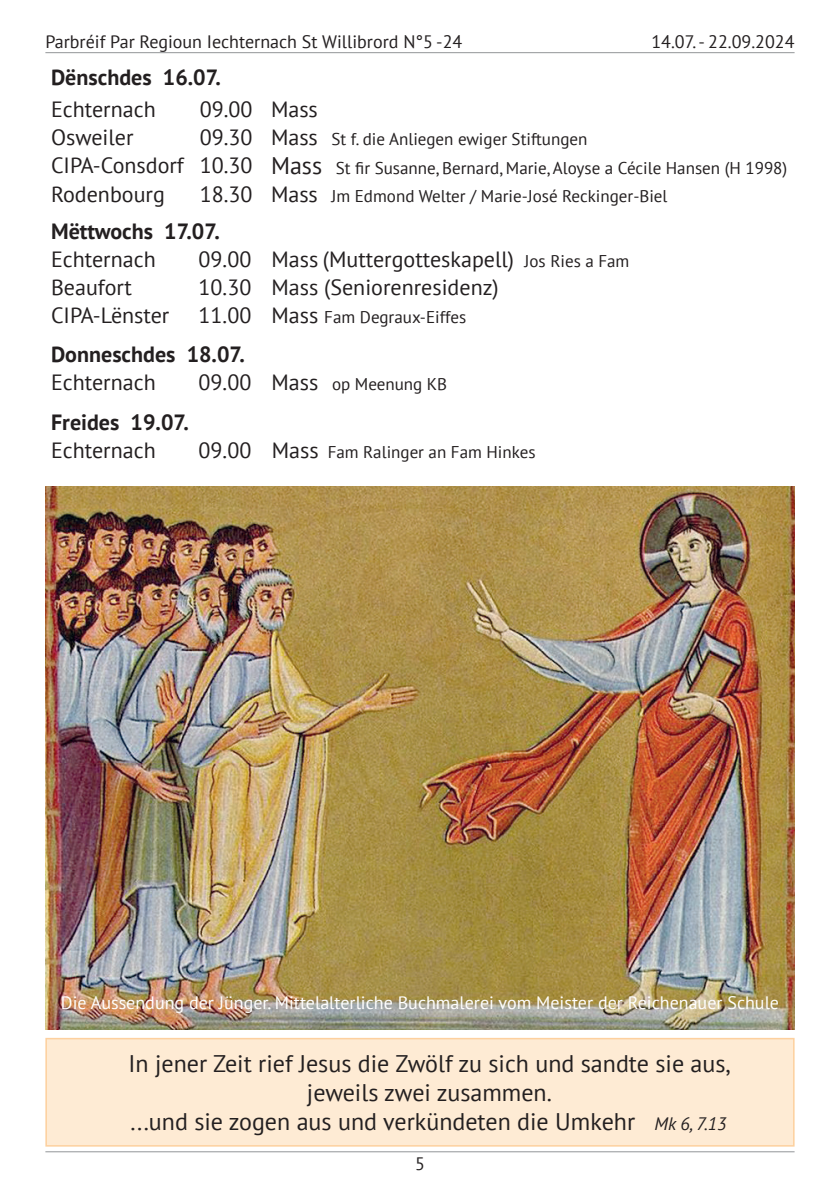
<style>
.page{position:relative;width:840px;height:1191px;background:#fff}
.page>*{position:absolute;margin:0;border:0;box-sizing:border-box;transform-origin:0 0}
.t1{font:24px/28.8px "PT Sans";color:#231f20;text-align:center}
.t2{font:22px "PT Sans";color:#231f20}
.t3{font:700 22px "PT Sans";color:#231f20}
.t4{font:18px "PT Sans";color:#fff}
.t5{font:18px "PT Sans";color:#231f20}
.t6{font:17px/29.4px "PT Sans";color:#231f20}
.s1{font-size:22px}
.s2{font-size:24px}
.s3{font-size:17px}
.s4{font-style:italic;font-size:18px}
</style>
<div class="page">
<hr style="left:45px;top:52px;width:749px;height:1px;background:#939598">
<hr style="left:45px;top:1151px;width:749px;height:1px;background:#939598">
<img style="left:45px;top:486px;width:749px;height:543px">
<div style="left:46px;top:1038px;width:747px;height:107px;background:#feebd4"></div>
<div style="left:45px;top:1037px;width:749px;height:109px;border:2px solid #fdd09e"></div>
<p class="t5" style="left:45px;top:30px;width:418px">Parbréif Par Regioun Iechternach St Willibrord N°5 -24</p>
<p class="t5" style="left:651px;top:30px;width:144px">14.07. - 22.09.2024</p>
<p class="t3" style="left:51px;top:62px;width:171px">Dënschdes 16.07.</p>
<p class="t2" style="left:51px;top:95px;width:106px">Echternach</p>
<p class="t2" style="left:200px;top:95px;width:119px">09.00 Mass</p>
<p class="t2" style="left:51px;top:123px;width:84px">Osweiler</p>
<p class="t6" style="left:51px;top:124px;width:737px;text-indent:149px"><span class="s1">09.30 Mass</span> St f. die Anliegen ewiger Stiftungen<br><span class="s1">CIPA-Consdorf 10.30</span> <span class="s2">Mass</span> St fir Susanne, Bernard, Marie, Aloyse a Cécile Hansen (H 1998)</p>
<p class="t2" style="left:51px;top:180px;width:115px">Rodenbourg</p>
<p class="t6" style="left:200px;top:181px;width:469px"><span class="s1">18.30 Mass</span> Jm Edmond Welter / Marie-José Reckinger-Biel</p>
<p class="t3" style="left:51px;top:217px;width:170px">Mëttwochs 17.07.</p>
<p class="t2" style="left:51px;top:245px;width:106px">Echternach</p>
<p class="t2" style="left:198px;top:245px;width:432px">09.00 Mass (Muttergotteskapell) <span class="s3">Jos Ries a Fam</span></p>
<p class="t2" style="left:51px;top:273px;width:82px">Beaufort</p>
<p class="t2" style="left:198px;top:273px;width:301px">10.30 Mass (Seniorenresidenz)</p>
<p class="t2" style="left:51px;top:301px;width:120px">CIPA-Lënster</p>
<p class="t6" style="left:198px;top:302px;width:269px"><span class="s1">11.00 Mass</span> Fam Degraux-Eiffes</p>
<p class="t3" style="left:51px;top:339px;width:195px">Donneschdes 18.07.</p>
<p class="t2" style="left:51px;top:368px;width:106px">Echternach</p>
<p class="t6" style="left:198px;top:368px;width:250px"><span class="s1">09.00 Mass</span> op Meenung KB</p>
<p class="t3" style="left:51px;top:408px;width:139px">Freides 19.07.</p>
<p class="t2" style="left:51px;top:436px;width:106px">Echternach</p>
<p class="t6" style="left:198px;top:437px;width:338px"><span class="s1">09.00 Mass</span> Fam Ralinger an Fam Hinkes</p>
<p class="t4" style="left:61px;top:990px;width:719px">Die Aussendung der Jünger. Mittelalterliche Buchmalerei vom Meister der Reichenauer Schule</p>
<h1 class="t1" style="left:128px;top:1049px;width:603px">In jener Zeit rief Jesus die Zwölf zu sich und sandte sie aus, jeweils zwei zusammen.<br>...und sie zogen aus und verkündeten die Umkehr <span class="s4">Mk 6, 7.13</span></h1>
<p class="t5" style="left:415px;top:1152px;width:11px">5</p>
</div>
